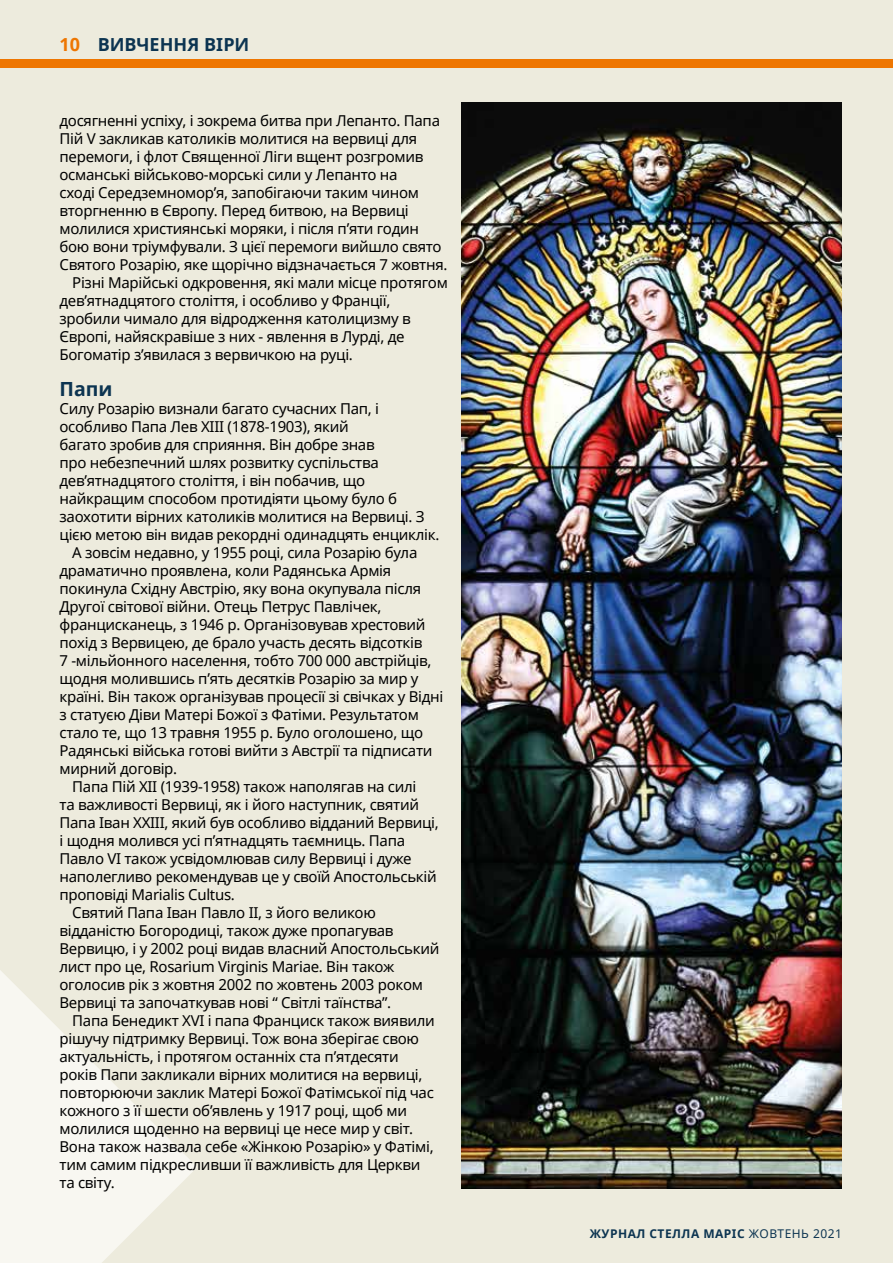
<style>
.page{position:relative;width:893px;height:1263px;background:#edebdd}
.page>*{position:absolute;margin:0;border:0;box-sizing:border-box;transform-origin:0 0}
.t1{font:700 19.5px "Noto Sans";color:#0c3451}
.t2{font:700 18px "Noto Sans";color:#0c3451}
.t3{font:15px "Noto Sans";letter-spacing:-.02em;color:#000}
.t4{font:700 12px "Noto Sans";letter-spacing:.04em;color:#0c3451}
.s1{color:#ee7601}
.s2{font-weight:400}
</style>
<div class="page">
<svg style="left:0;top:970px;width:197px;height:293px;fill:#f8f7f1"></svg>
<hr style="left:892px;top:0;width:1px;height:1263px;background:#0c3451">
<div style="left:0;top:60px;width:893px;height:8px;background:#ee7601"></div>
<img style="left:461px;top:102px;width:381px;height:1086px">
<p class="t2" style="left:60px;top:32px;width:191px"><span class="s1">10</span> ВИВЧЕННЯ ВІРИ</p>
<p class="t3" style="left:60px;top:110px;width:382px">досягненні успіху, і зокрема битва при Лепанто. Папа</p>
<p class="t3" style="left:60px;top:128px;width:359px">Пій V закликав католиків молитися на вервиці для</p>
<p class="t3" style="left:60px;top:146px;width:365px">перемоги, і флот Священної Ліги вщент розгромив</p>
<p class="t3" style="left:60px;top:164px;width:340px">османські військово-морські сили у Лепанто на</p>
<p class="t3" style="left:60px;top:182px;width:361px">сході Середземномор’я, запобігаючи таким чином</p>
<p class="t3" style="left:60px;top:200px;width:351px">вторгненню в Європу. Перед битвою, на Вервиці</p>
<p class="t3" style="left:60px;top:218px;width:361px">молилися християнські моряки, і після п’яти годин</p>
<p class="t3" style="left:60px;top:236px;width:384px">бою вони тріумфували. З цієї перемоги вийшло свято</p>
<p class="t3" style="left:60px;top:254px;width:389px">Святого Розарію, яке щорічно відзначається 7 жовтня.</p>
<p class="t3" style="left:72px;top:272px;width:377px">Різні Марійські одкровення, які мали місце протягом</p>
<p class="t3" style="left:60px;top:290px;width:332px">дев’ятнадцятого століття, і особливо у Франції,</p>
<p class="t3" style="left:60px;top:308px;width:353px">зробили чимало для відродження католицизму в</p>
<p class="t3" style="left:60px;top:326px;width:347px">Європі, найяскравіше з них - явлення в Лурді, де</p>
<p class="t3" style="left:60px;top:344px;width:295px">Богоматір з’явилася з вервичкою на руці.</p>
<h1 class="t1" style="left:60px;top:375px;width:55px">Папи</h1>
<p class="t3" style="left:60px;top:398px;width:321px">Силу Розарію визнали багато сучасних Пап, і</p>
<p class="t3" style="left:60px;top:416px;width:291px">особливо Папа Лев XIII (1878-1903), який</p>
<p class="t3" style="left:60px;top:434px;width:317px">багато зробив для сприяння. Він добре знав</p>
<p class="t3" style="left:60px;top:452px;width:321px">про небезпечний шлях розвитку суспільства</p>
<p class="t3" style="left:60px;top:470px;width:307px">дев’ятнадцятого століття, і він побачив, що</p>
<p class="t3" style="left:60px;top:488px;width:339px">найкращим способом протидіяти цьому було б</p>
<p class="t3" style="left:60px;top:506px;width:367px">заохотити вірних католиків молитися на Вервиці. З</p>
<p class="t3" style="left:60px;top:524px;width:381px">цією метою він видав рекордні одинадцять енциклік.</p>
<p class="t3" style="left:72px;top:542px;width:347px">А зовсім недавно, у 1955 році, сила Розарію була</p>
<p class="t3" style="left:60px;top:560px;width:333px">драматично проявлена, коли Радянська Армія</p>
<p class="t3" style="left:60px;top:578px;width:363px">покинула Східну Австрію, яку вона окупувала після</p>
<p class="t3" style="left:60px;top:596px;width:324px">Другої світової війни. Отець Петрус Павлічек,</p>
<p class="t3" style="left:60px;top:614px;width:368px">францисканець, з 1946 р. Організовував хрестовий</p>
<p class="t3" style="left:60px;top:632px;width:364px">похід з Вервицею, де брало участь десять відсотків</p>
<p class="t3" style="left:60px;top:650px;width:374px">7 -мільйонного населення, тобто 700 000 австрійців,</p>
<p class="t3" style="left:60px;top:668px;width:361px">щодня молившись п’ять десятків Розарію за мир у</p>
<p class="t3" style="left:60px;top:686px;width:385px">країні. Він також організував процесії зі свічках у Відні</p>
<p class="t3" style="left:60px;top:704px;width:361px">з статуєю Діви Матері Божої з Фатіми. Результатом</p>
<p class="t3" style="left:60px;top:722px;width:365px">стало те, що 13 травня 1955 р. Було оголошено, що</p>
<p class="t3" style="left:60px;top:740px;width:374px">Радянські війська готові вийти з Австрії та підписати</p>
<p class="t3" style="left:60px;top:758px;width:119px">мирний договір.</p>
<p class="t3" style="left:72px;top:776px;width:346px">Папа Пій XII (1939-1958) також наполягав на силі</p>
<p class="t3" style="left:60px;top:794px;width:361px">та важливості Вервиці, як і його наступник, святий</p>
<p class="t3" style="left:60px;top:812px;width:381px">Папа Іван XXIII, який був особливо відданий Вервиці,</p>
<p class="t3" style="left:60px;top:830px;width:347px">і щодня молився усі п’ятнадцять таємниць. Папа</p>
<p class="t3" style="left:60px;top:848px;width:354px">Павло VI також усвідомлював силу Вервиці і дуже</p>
<p class="t3" style="left:60px;top:866px;width:379px">наполегливо рекомендував це у своїй Апостольській</p>
<p class="t3" style="left:60px;top:884px;width:177px">проповіді Marialis Cultus.</p>
<p class="t3" style="left:72px;top:902px;width:305px">Святий Папа Іван Павло II, з його великою</p>
<p class="t3" style="left:60px;top:920px;width:335px">відданістю Богородиці, також дуже пропагував</p>
<p class="t3" style="left:60px;top:938px;width:381px">Вервицю, і у 2002 році видав власний Апостольський</p>
<p class="t3" style="left:60px;top:956px;width:336px">лист про це, Rosarium Virginis Mariae. Він також</p>
<p class="t3" style="left:60px;top:974px;width:365px">оголосив рік з жовтня 2002 по жовтень 2003 роком</p>
<p class="t3" style="left:60px;top:992px;width:333px">Вервиці та започаткував нові “ Світлі таїнства”.</p>
<p class="t3" style="left:72px;top:1010px;width:364px">Папа Бенедикт XVI і папа Франциск також виявили</p>
<p class="t3" style="left:60px;top:1028px;width:361px">рішучу підтримку Вервиці. Тож вона зберігає свою</p>
<p class="t3" style="left:60px;top:1046px;width:341px">актуальність, і протягом останніх ста п’ятдесяти</p>
<p class="t3" style="left:60px;top:1064px;width:364px">років Папи закликали вірних молитися на вервиці,</p>
<p class="t3" style="left:60px;top:1082px;width:376px">повторюючи заклик Матері Божої Фатімської під час</p>
<p class="t3" style="left:60px;top:1100px;width:349px">кожного з її шести об’явлень у 1917 році, щоб ми</p>
<p class="t3" style="left:60px;top:1118px;width:355px">молилися щоденно на вервиці це несе мир у світ.</p>
<p class="t3" style="left:60px;top:1136px;width:376px">Вона також назвала себе «Жінкою Розарію» у Фатімі,</p>
<p class="t3" style="left:60px;top:1154px;width:362px">тим самим підкресливши її важливість для Церкви</p>
<p class="t3" style="left:60px;top:1172px;width:57px">та світу.</p>
<p class="t4" style="left:590px;top:1225px;width:254px">ЖУРНАЛ СТЕЛЛА МАРІС <span class="s2">ЖОВТЕНЬ 2021</span></p>
</div>
